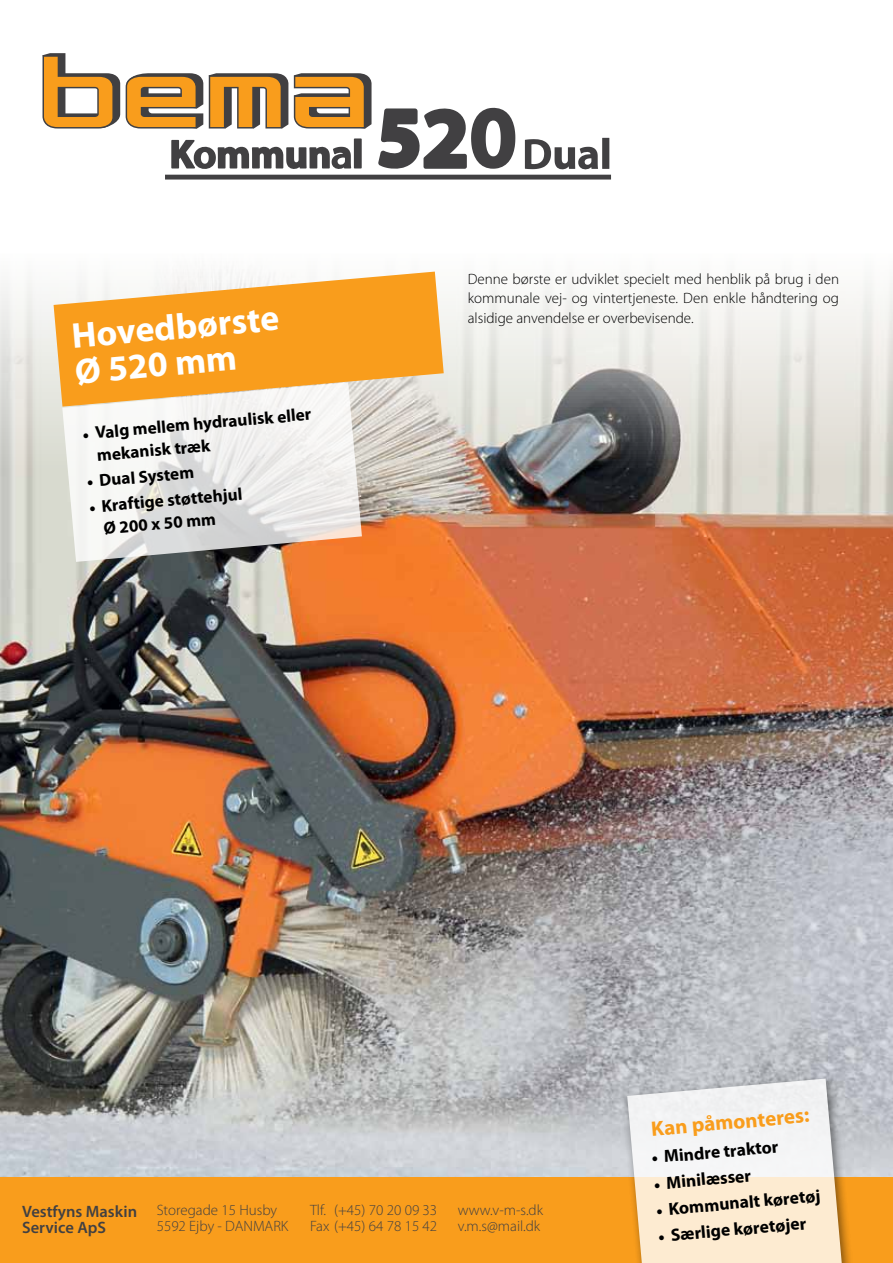
<style>
.page{position:relative;width:893px;height:1263px;background:#fff}
.page>*{position:absolute;margin:0;border:0;box-sizing:border-box;transform-origin:0 0}
.t1{font:700 36px/36px "Myriad Pro";color:#fff}
.t2{font:700 21px "Myriad Pro";color:#f99d1c}
.t3{font:700 17.55px "Myriad Pro";color:#000}
.t4{font:700 17.25px/22.5px "Myriad Pro";color:#000}
.t5{font:600 16.5px/16.5px "Myriad Pro";color:#414042}
.t6{font:300 15px/19.5px "Myriad Pro";color:#000;text-align:justify}
.t7{font:300 15px/16.5px "Myriad Pro";color:#414042}
.s1{font-family:"Minion Pro";font-weight:400;font-size:18px}
</style>
<div class="page">
<img style="left:0;top:269px;width:893px;height:909px">
<div style="left:0;top:1178px;width:893px;height:85px;background:#f99d1c"></div>
<svg style="left:43px;top:53px;width:77px;height:76px"></svg>
<svg style="left:126px;top:73px;width:485px;height:107px"></svg>
<svg style="left:62px;top:407px;width:300px;height:155px"></svg>
<svg style="left:54px;top:272px;width:390px;height:135px;fill:#f99d1c"></svg>
<div style="left:621px;top:1072px;width:236px;height:191px;background:#000;opacity:.6"></div>
<svg style="left:627px;top:1078px;width:218px;height:185px"></svg>
<h1 class="t1" style="left:70px;top:317px;width:209px;rotate:-5deg">Hovedbørste<br>Ø 520 mm</h1>
<p class="t4" style="left:94px;top:421px;width:218px;text-indent:-13px;rotate:-5deg"><span class="s1">•</span> Valg mellem hydraulisk eller mekanisk træk</p>
<p class="t4" style="left:86px;top:470px;width:109px;rotate:-5deg"><span class="s1">•</span> Dual System</p>
<p class="t4" style="left:101px;top:494px;width:143px;text-indent:-13px;rotate:-5deg"><span class="s1">•</span> Kraftige støttehjul<br>Ø 200 x 50 mm</p>
<p class="t6" style="left:468px;top:269px;width:373px">Denne børste er udviklet specielt med henblik på brug i den kommunale vej- og vintertjeneste. Den enkle håndtering og alsidige anvendelse er overbevisende.</p>
<p class="t5" style="left:22px;top:1202px;width:116px">Vestfyns Maskin<br>Service ApS</p>
<p class="t7" style="left:157px;top:1201px;width:133px">Storegade 15 Husby<br>5592 Ejby - DANMARK</p>
<p class="t7" style="left:310px;top:1201px;width:129px">Tlf. (+45) 70 20 09 33<br>Fax (+45) 64 78 15 42</p>
<p class="t7" style="left:458px;top:1201px;width:87px">www.v-m-s.dk v.m.s@mail.dk</p>
<h2 class="t2" style="left:650px;top:1115px;width:160px;rotate:-5deg">Kan påmonteres:</h2>
<p class="t3" style="left:650px;top:1146px;width:129px;rotate:-5deg"><span class="s1">•</span> Mindre traktor</p>
<p class="t3" style="left:652px;top:1172px;width:99px;rotate:-5deg"><span class="s1">•</span> Minilæsser</p>
<p class="t3" style="left:655px;top:1198px;width:167px;rotate:-5deg"><span class="s1">•</span> Kommunalt køretøj</p>
<p class="t3" style="left:657px;top:1225px;width:150px;rotate:-5deg"><span class="s1">•</span> Særlige køretøjer</p>
</div>
